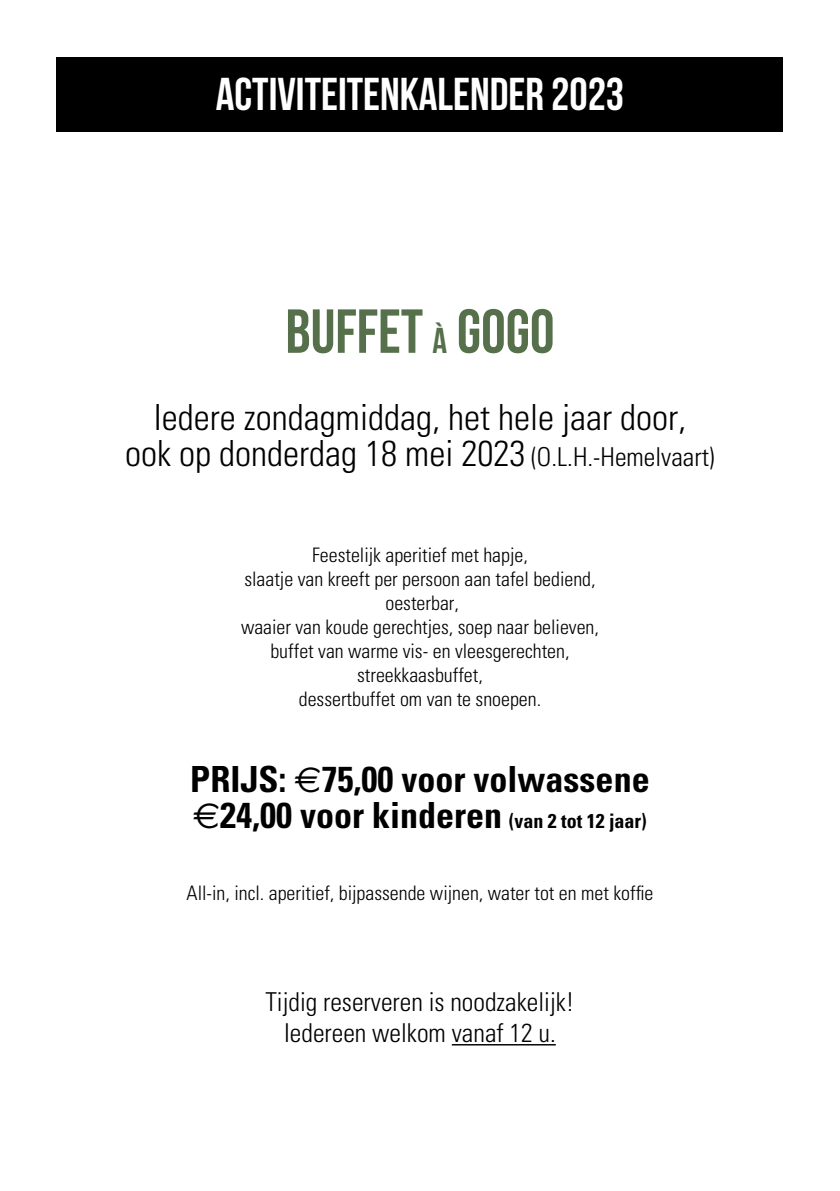
<style>
.page{position:relative;width:840px;height:1191px;background:#fff}
.page>*{position:absolute;margin:0;border:0;box-sizing:border-box;transform-origin:0 0}
.t1{font:700 62px "Bebas Neue";color:#56704b}
.t2{font:46px "Bebas Neue";color:#fff}
.t3{font:300 condensed 36px/36px "USR Univers";color:#000;text-align:center}
.t4{font:700 condensed 36px/36px "USR Univers";color:#000}
.t5{font:300 condensed 26px/31.2px "USR Univers";color:#000;text-align:center}
.t6{font:300 condensed 20px/24px "USR Univers";color:#000;text-align:center}
.s1{font-weight:400;font-size:36px}
.s2{font-size:26px}
.s3{font-family:"Euro Sans";font-weight:400;font-stretch:normal}
.s4{font-size:20px}
</style>
<div class="page">
<div style="left:57px;top:57px;width:725px;height:74px;background:#000"></div>
<hr style="left:451px;top:1044px;width:104px;height:1px;background:#000">
<h2 class="t2" style="left:216px;top:68px;width:409px">ACTIVITEITENKALENDER 2023</h2>
<h1 class="t1" style="left:285px;top:297px;width:270px">BUFFET <span class="s1">À</span> GOGO</h1>
<h3 class="t3" style="left:125px;top:399px;width:590px">Iedere zondagmiddag, het hele jaar door,<br>ook op donderdag 18 mei 2023 <span class="s2">(O.L.H.-Hemelvaart)</span></h3>
<p class="t6" style="left:241px;top:542px;width:359px">Feestelijk aperitief met hapje,<br>slaatje van kreeft per persoon aan tafel bediend, oesterbar,<br>waaier van koude gerechtjes, soep naar believen, buffet van warme vis- en vleesgerechten, streekkaasbuffet,<br>dessertbuffet om van te snoepen.</p>
<h3 class="t4" style="left:190px;top:761px;width:460px">PRIJS: <span class="s3">€</span>75,00 voor volwassene <span class="s3">€</span>24,00 voor kinderen <span class="s4">(van 2 tot 12 jaar)</span></h3>
<p class="t6" style="left:186px;top:881px;width:468px">All-in, incl. aperitief, bijpassende wijnen, water tot en met koffie</p>
<h3 class="t5" style="left:265px;top:986px;width:310px">Tijdig reserveren is noodzakelijk!<br>Iedereen welkom vanaf 12 u.</h3>
</div>
